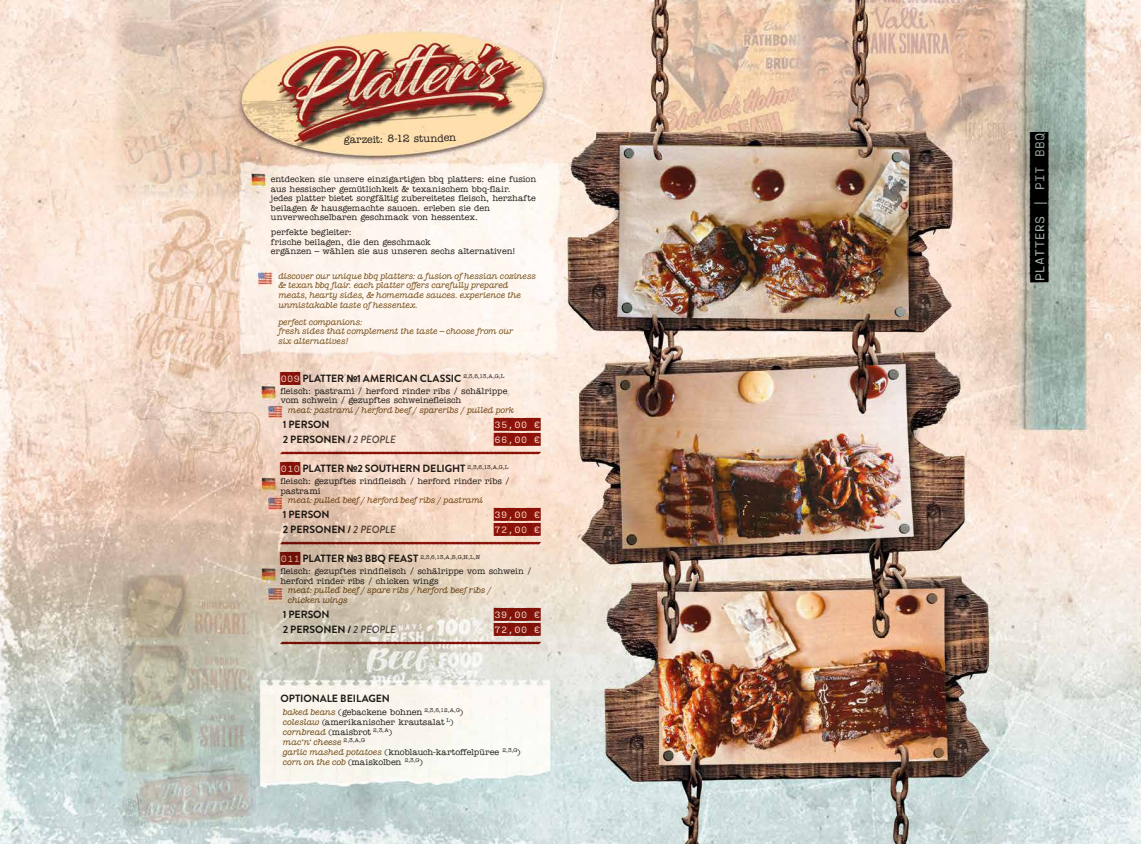
<style>
.page{position:relative;width:1141px;height:844px;background:#fff}
.page>*{position:absolute;margin:0;border:0;box-sizing:border-box;transform-origin:0 0}
.t1{font:16.19px "Nitti Typewriter Cameo";color:#000}
.t2{font:11.38px "Nitti Typewriter Cameo";letter-spacing:-.02em;color:#8e140b}
.t3{font:500 10.59px "American Typewriter ITC Pro";color:#221f1b}
.t4{font:700 10.5px "Brandon Grotesque";letter-spacing:-.005em;color:#221f1b}
.t5{font:500 8.75px/9.6px "American Typewriter ITC Pro";color:#221f1b}
.t6{font:8.75px/9.6px "American Typewriter ITC Pro Med It";letter-spacing:-.005em;color:#744e17}
.t7{font:500 5.6px "American Typewriter ITC Pro";color:#221f1b}
.s1{font-family:"Nitti Typewriter Cameo";font-weight:400;font-size:11.38px;color:#8e140b}
.s2{font-family:"Arial";font-size:10.06px}
.s3{font-weight:500;font-style:italic;color:#554f4b}
.s4{font-family:"Brandon Grotesque";font-weight:700;font-size:10.5px}
.s5{font-family:"Arial";font-weight:700;font-size:10.06px}
.s6{font-family:"American Typewriter ITC Pro Med It";font-weight:400;color:#744e17}
.s7{font-family:"American Typewriter ITC Pro";font-weight:500;color:#221f1b}
</style>
<div class="page">
<img style="left:0;top:0;width:1141px;height:843px">
<svg style="left:280px;top:451px;width:261px;height:3px"></svg>
<svg style="left:280px;top:541px;width:261px;height:4px"></svg>
<svg style="left:280px;top:641px;width:261px;height:3px"></svg>
<p class="t3" style="left:344px;top:133px;width:114px;rotate:-1deg">garzeit: 8-12 stunden</p>
<p class="t5" style="left:271px;top:174px;width:267px">entdecken sie unsere einzigartigen bbq platters: eine fusion aus hessischer gemütlichkeit &amp; texanischem bbq-flair.<br>jedes platter bietet sorgfältig zubereitetes fleisch, herzhafte beilagen &amp; hausgemachte saucen. erleben sie den unverwechselbaren geschmack von hessentex.</p>
<p class="t5" style="left:271px;top:227px;width:246px">perfekte begleiter:<br>frische beilagen, die den geschmack<br>ergänzen – wählen sie aus unseren sechs alternativen!</p>
<p class="t6" style="left:278px;top:271px;width:259px">discover our unique bbq platters: a fusion of hessian coziness &amp; texan bbq flair. each platter offers carefully prepared meats, hearty sides, &amp; homemade sauces. experience the unmistakable taste of hessentex.</p>
<p class="t6" style="left:278px;top:317px;width:236px">perfect companions:<br>fresh sides that complement the taste – choose from our six alternatives!</p>
<p class="t4" style="left:280px;top:370px;width:225px"><span class="s1">009</span> PLATTER <span class="s2">№</span>1 AMERICAN CLASSIC <sup>2,3,6,13,A,G,L</sup></p>
<p class="t5" style="left:280px;top:386px;width:229px">fleisch: pastrami / herford rinder ribs / schälrippe vom schwein / gezupftes schweinefleisch</p>
<p class="t6" style="left:288px;top:405px;width:228px">meat: pastrami / herford beef / spareribs / pulled pork</p>
<p class="t4" style="left:283px;top:417px;width:48px">1 PERSON</p>
<h2 class="t2" style="left:494px;top:416px;width:48px">35,00 €</h2>
<p class="t4" style="left:283px;top:432px;width:114px">2 PERSONEN / <span class="s3">2 PEOPLE</span></p>
<h2 class="t2" style="left:494px;top:431px;width:48px">66,00 €</h2>
<p class="t4" style="left:280px;top:460px;width:230px"><span class="s1">010</span> PLATTER <span class="s2">№</span>2 SOUTHERN DELIGHT <sup>2,3,6,13,A,G,L</sup></p>
<p class="t5" style="left:280px;top:476px;width:231px">fleisch: gezupftes rindfleisch / herford rinder ribs / pastrami</p>
<p class="t6" style="left:288px;top:495px;width:197px">meat: pulled beef / herford beef ribs / pastrami</p>
<p class="t4" style="left:283px;top:507px;width:48px">1 PERSON</p>
<h2 class="t2" style="left:494px;top:507px;width:48px">39,00 €</h2>
<p class="t4" style="left:283px;top:522px;width:114px">2 PERSONEN / <span class="s3">2 PEOPLE</span></p>
<h2 class="t2" style="left:494px;top:522px;width:48px">72,00 €</h2>
<p class="t7" style="left:280px;top:553px;width:201px"><span class="s1">011</span> <span class="s4">PLATTER</span> <span class="s5">№</span><span class="s4">3 BBQ FEAST</span> 2,3,6,13,A,B,G,H,L,N</p>
<p class="t5" style="left:280px;top:566px;width:253px">fleisch: gezupftes rindfleisch / schälrippe vom schwein / herford rinder ribs / chicken wings</p>
<p class="t6" style="left:288px;top:585px;width:205px">meat: pulled beef / spare ribs / herford beef ribs / chicken wings</p>
<p class="t4" style="left:283px;top:607px;width:48px">1 PERSON</p>
<h2 class="t2" style="left:494px;top:606px;width:48px">39,00 €</h2>
<p class="t4" style="left:283px;top:622px;width:114px">2 PERSONEN / <span class="s3">2 PEOPLE</span></p>
<h2 class="t2" style="left:494px;top:621px;width:48px">72,00 €</h2>
<p class="t4" style="left:280px;top:691px;width:111px">OPTIONALE BEILAGEN</p>
<p class="t5" style="left:283px;top:706px;width:182px;line-height:10.1px"><span class="s6">baked beans</span> (gebackene bohnen <sup>2,3,6,12,A,G</sup>) <span class="s6">coleslaw</span> (amerikanischer krautsalat <sup>L</sup>) <span class="s6">cornbread</span> (maisbrot <sup>2,3,A</sup>)</p>
<p class="t6" style="left:283px;top:737px;width:84px">mac‘n‘ cheese <sup>2,3,A,G</sup></p>
<p class="t5" style="left:283px;top:747px;width:240px"><span class="s6">garlic mashed potatoes</span> (knoblauch-kartoffelpüree <sup>2,3,G</sup>)</p>
<p class="t6" style="left:283px;top:757px;width:142px">corn on the cob <span class="s7">(maiskolben</span> <sup>2,3,G</sup><span class="s7">)</span></p>
<h1 class="t1" style="left:1029px;top:282px;width:152px;rotate:-90deg">PLATTERS | PIT BBQ</h1>
</div>
